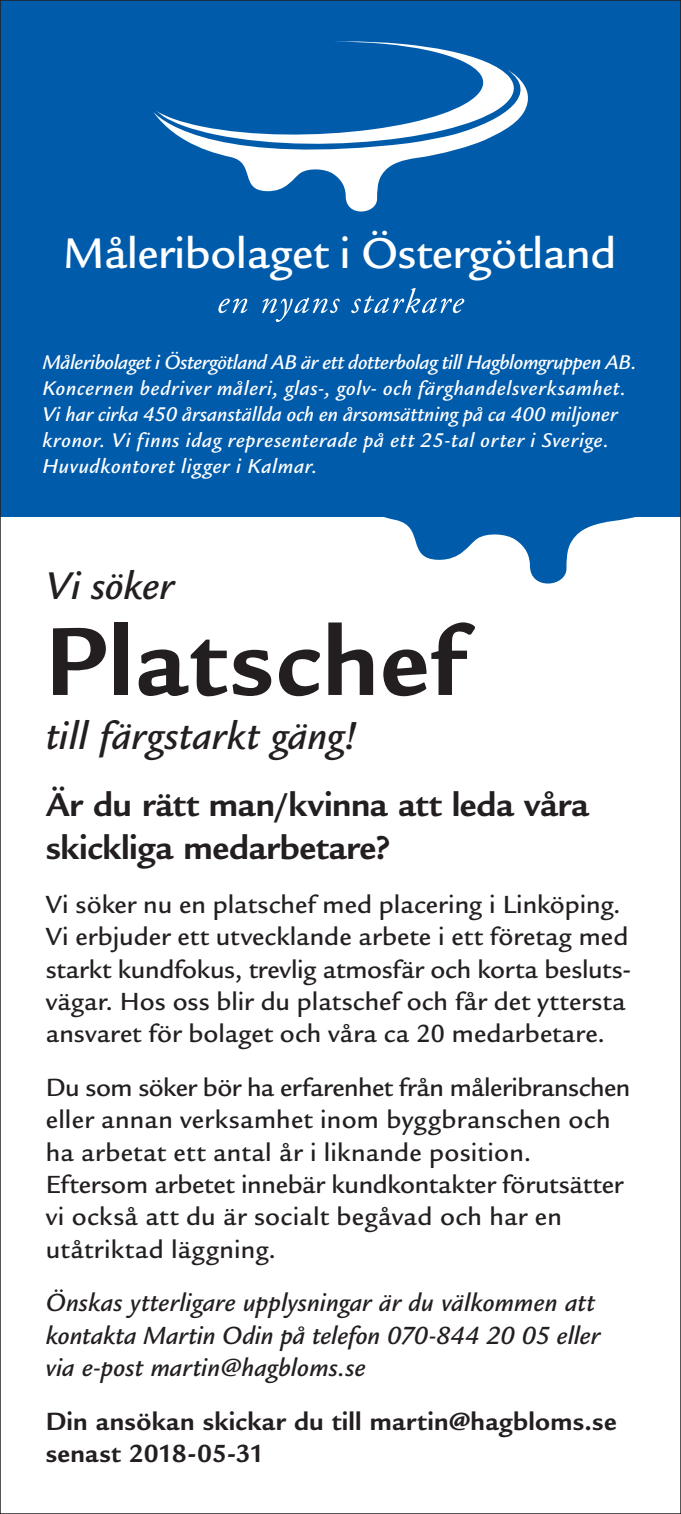
<style>
.page{position:relative;width:681px;height:1514px;background:#fff}
.page>*{position:absolute;margin:0;border:0;box-sizing:border-box;transform-origin:0 0}
.t1{font:700 105px "Legacy Sans Std";letter-spacing:.015em;color:#231f20}
.t2{font:500 46.8px "Legacy Sans";letter-spacing:-.01em;color:#fff}
.t3{font:italic 500 42px "Legacy Sans Std";letter-spacing:.005em;color:#231f20}
.t4{font:700 36px/43.2px "Legacy Sans Std";letter-spacing:-.005em;color:#231f20}
.t5{font:500 27px/32.4px "Legacy Sans Std";letter-spacing:.005em;color:#231f20}
.t6{font:italic 500 27px/32.4px "Legacy Sans Std";letter-spacing:.005em;color:#231f20}
.t7{font:700 27px/32.4px "Legacy Sans Std";letter-spacing:.01em;color:#231f20}
.t8{font:italic 500 21.9px "Legacy Sans Std";letter-spacing:.03em;color:#fff}
.t9{font:italic 500 21.6px/25.8px "Legacy Sans Std";letter-spacing:.015em;color:#fff}
</style>
<div class="page">
<div style="left:0;top:0;width:680px;height:517px;background:#015bab"></div>
<svg style="left:384px;top:517px;width:251px;height:66px"></svg>
<svg style="left:335px;top:41px;width:166px;height:29px"></svg>
<svg style="left:153px;top:70px;width:375px;height:142px"></svg>
<svg style="left:218px;top:299px;width:29px;height:14px"></svg>
<svg style="left:262px;top:297px;width:77px;height:25px"></svg>
<svg style="left:351px;top:288px;width:113px;height:25px"></svg>
<h2 class="t2" style="left:63px;top:227px;width:554px">Måleribolaget i Östergötland</h2>
<p class="t9" style="left:42px;top:350px;width:595px">Måleribolaget i Östergötland AB är ett dotterbolag till Hagblomgruppen AB.<br>Koncernen bedriver måleri, glas-, golv- och färghandelsverksamhet.<br>Vi har cirka 450 årsanställda och en årsomsättning på ca 400 miljoner kronor. Vi finns idag representerade på ett 25-tal orter i Sverige.</p>
<p class="t8" style="left:42px;top:454px;width:276px">Huvudkontoret ligger i Kalmar.</p>
<h3 class="t3" style="left:46px;top:562px;width:130px">Vi söker</h3>
<h1 class="t1" style="left:46px;top:601px;width:420px">Platschef</h1>
<h3 class="t3" style="left:46px;top:712px;width:314px">till färgstarkt gäng!</h3>
<h3 class="t4" style="left:46px;top:783px;width:544px">Är du rätt man/kvinna att leda våra skickliga medarbetare?</h3>
<p class="t5" style="left:46px;top:888px;width:586px">Vi söker nu en platschef med placering i Linköping.<br>Vi erbjuder ett utvecklande arbete i ett företag med starkt kundfokus, trevlig atmosfär och korta besluts&shy;vägar. Hos oss blir du platschef och får det yttersta ansvaret för bolaget och våra ca 20 medarbetare.</p>
<p class="t5" style="left:46px;top:1071px;width:586px">Du som söker bör ha erfarenhet från måleribranschen eller annan verksamhet inom byggbranschen och ha arbetat ett antal år i liknande position.<br>Eftersom arbetet innebär kundkontakter förutsätter vi också att du är socialt begåvad och har en utåtriktad läggning.</p>
<p class="t6" style="left:46px;top:1287px;width:555px">Önskas ytterligare upplysningar är du välkommen att kontakta Martin Odin på telefon 070-844 20 05 eller via e-post martin@hagbloms.se</p>
<p class="t7" style="left:46px;top:1405px;width:572px">Din ansökan skickar du till martin@hagbloms.se senast 2018-05-31</p>
</div>
